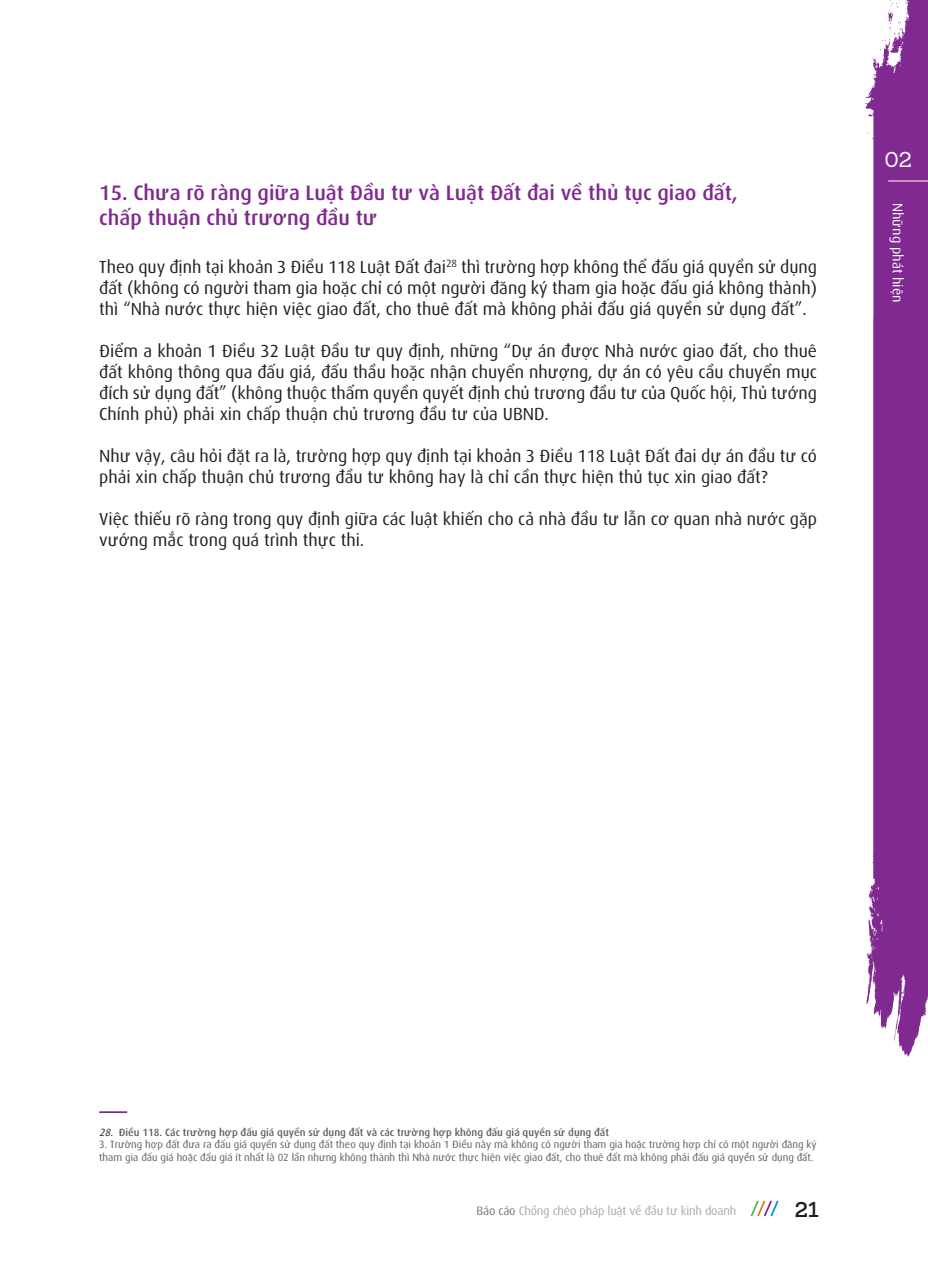
<style>
.page{position:relative;width:928px;height:1285px;background:#fff}
.page>*{position:absolute;margin:0;border:0;box-sizing:border-box;transform-origin:0 0}
.t1{font:500 21px/25.2px "AG Dax Pro";color:#802990}
.t2{font:600 21px "AG Sanchez Slab";color:#231f20}
.t3{font:21px "AG Sanchez Slab";color:#fff}
.t4{font:17.5px/21px "AG Dax Pro";color:#231f20;text-align:justify}
.t5{font:14px "AG Dax Pro";color:#fff}
.t6{font:12.25px "AG Dax Pro";letter-spacing:-.015em;color:#aaabaf}
.t7{font:10.5px/12.6px "AG Dax Pro";color:#635e5a}
.t8{font:500 10.5px "AG Dax Pro";color:#635e5a}
.s1{font-weight:400;font-style:italic;color:#231f20}
.s2{color:#76787b}
</style>
<div class="page">
<svg style="left:750px;top:1200px;width:29px;height:17px"></svg>
<hr style="left:99px;top:1111px;width:28px;height:2px;background:#802990">
<svg style="left:864px;top:0;width:64px;height:1057px;background:#8b3c9a"></svg>
<svg style="left:880px;top:0;width:27px;height:50px"></svg>
<svg style="left:868px;top:899px;width:3px;height:7px"></svg>
<hr style="left:888px;top:181px;width:40px;height:1px;background:#fff">
<p class="t1" style="left:99px;top:180px;width:640px">15. Chưa rõ ràng giữa Luật Đầu tư và Luật Đất đai về thủ tục giao đất, chấp thuận chủ trương đầu tư</p>
<p class="t4" style="left:99px;top:256px;width:719px">Theo quy định tại khoản 3 Điều 118 Luật Đất đai<sup>28</sup> thì trường hợp không thể đấu giá quyền sử dụng đất (không có người tham gia hoặc chỉ có một người đăng ký tham gia hoặc đấu giá không thành) thì “Nhà nước thực hiện việc giao đất, cho thuê đất mà không phải đấu giá quyền sử dụng đất”.</p>
<p class="t4" style="left:99px;top:340px;width:719px">Điểm a khoản 1 Điều 32 Luật Đầu tư quy định, những “Dự án được Nhà nước giao đất, cho thuê đất không thông qua đấu giá, đấu thầu hoặc nhận chuyển nhượng, dự án có yêu cầu chuyển mục đích sử dụng đất” (không thuộc thẩm quyền quyết định chủ trương đầu tư của Quốc hội, Thủ tướng Chính phủ) phải xin chấp thuận chủ trương đầu tư của UBND.</p>
<p class="t4" style="left:99px;top:445px;width:719px">Như vậy, câu hỏi đặt ra là, trường hợp quy định tại khoản 3 Điều 118 Luật Đất đai dự án đầu tư có phải xin chấp thuận chủ trương đầu tư không hay là chỉ cần thực hiện thủ tục xin giao đất?</p>
<p class="t4" style="left:99px;top:508px;width:719px">Việc thiếu rõ ràng trong quy định giữa các luật khiến cho cả nhà đầu tư lẫn cơ quan nhà nước gặp vướng mắc trong quá trình thực thi.</p>
<p class="t3" style="left:884px;top:152px;width:29px">02</p>
<p class="t5" style="left:905px;top:203px;width:101px;rotate:90deg">Những phát hiện</p>
<p class="t8" style="left:99px;top:1126px;width:511px"><span class="s1">28.</span> Điều 118. Các trường hợp đấu giá quyền sử dụng đất và các trường hợp không đấu giá quyền sử dụng đất</p>
<p class="t7" style="left:99px;top:1138px;width:719px">3. Trường hợp đất đưa ra đấu giá quyền sử dụng đất theo quy định tại khoản 1 Điều này mà không có người tham gia hoặc trường hợp chỉ có một người đăng ký tham gia đấu giá hoặc đấu giá ít nhất là 02 lần nhưng không thành thì Nhà nước thực hiện việc giao đất, cho thuê đất mà không phải đấu giá quyền sử dụng đất.</p>
<p class="t6" style="left:476px;top:1204px;width:261px"><span class="s2">Báo cáo</span> Chồng chéo pháp luật về đầu tư kinh doanh</p>
<p class="t2" style="left:794px;top:1201px;width:26px">21</p>
</div>
